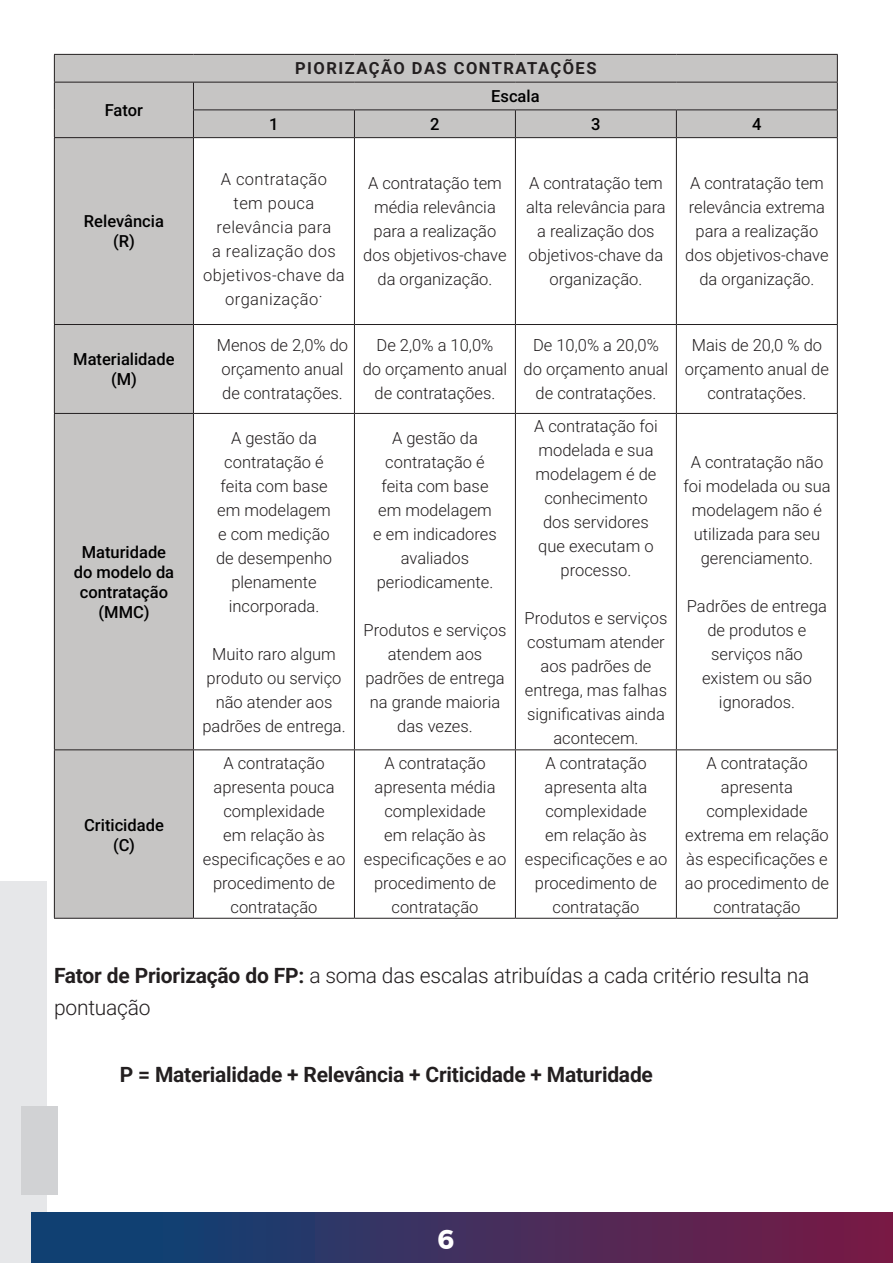
<style>
.page{position:relative;width:893px;height:1263px;background:#fff}
.page>*{position:absolute;margin:0;border:0;box-sizing:border-box;transform-origin:0 0}
.t1{font:700 27px "Montserrat";color:#fff}
.t2{font:300 21px/31.5px "Roboto";letter-spacing:-.01em;color:#231f20}
.t3{font:700 21px "Roboto";letter-spacing:-.01em;color:#231f20}
.t4{font:300 16.5px/24px "Roboto";color:#231f20;text-align:center}
.t5{font:500 16.5px/19.8px "Roboto";color:#000;text-align:center}
.t6{font:300 16.5px/24px "Roboto";letter-spacing:.025em;color:#231f20;text-align:center}
.t7{font:700 16.5px "Roboto";letter-spacing:.09em;color:#231f20}
.s1{font-weight:700}
</style>
<div class="page">
<div style="left:0;top:881px;width:47px;height:382px;background:#e6e7e9"></div>
<div style="left:32px;top:1212px;width:861px;height:51px;background:linear-gradient(to right,#044579,#7a1944)"></div>
<div style="left:21px;top:1107px;width:36px;height:88px;background:#d1d2d4"></div>
<div style="left:55px;top:55px;width:782px;height:863px;background:#c6c5c4"></div>
<svg style="left:194px;top:138px;width:643px;height:780px"></svg>
<hr style="left:54px;top:54px;width:139px;height:1px;background:#231f20">
<hr style="left:193px;top:54px;width:161px;height:1px;background:#231f20">
<hr style="left:354px;top:54px;width:161px;height:1px;background:#231f20">
<hr style="left:515px;top:54px;width:161px;height:1px;background:#231f20">
<hr style="left:676px;top:54px;width:162px;height:1px;background:#231f20">
<svg style="left:54px;top:55px;width:1px;height:82px"></svg>
<hr style="left:54px;top:138px;width:1px;height:186px;background:#231f20">
<hr style="left:54px;top:325px;width:1px;height:88px;background:#231f20">
<hr style="left:54px;top:414px;width:1px;height:335px;background:#231f20">
<hr style="left:54px;top:750px;width:1px;height:168px;background:#231f20">
<hr style="left:54px;top:82px;width:139px;height:1px;background:#231f20">
<hr style="left:193px;top:82px;width:161px;height:1px;background:#231f20">
<hr style="left:354px;top:82px;width:161px;height:1px;background:#231f20">
<hr style="left:515px;top:82px;width:161px;height:1px;background:#231f20">
<hr style="left:676px;top:82px;width:162px;height:1px;background:#231f20">
<hr style="left:193px;top:110px;width:161px;height:1px;background:#231f20">
<hr style="left:354px;top:110px;width:161px;height:1px;background:#231f20">
<hr style="left:515px;top:110px;width:161px;height:1px;background:#231f20">
<hr style="left:676px;top:110px;width:162px;height:1px;background:#231f20">
<hr style="left:54px;top:137px;width:139px;height:1px;background:#231f20">
<hr style="left:193px;top:137px;width:161px;height:1px;background:#231f20">
<hr style="left:354px;top:137px;width:161px;height:1px;background:#231f20">
<hr style="left:515px;top:137px;width:161px;height:1px;background:#231f20">
<hr style="left:676px;top:137px;width:162px;height:1px;background:#231f20">
<hr style="left:54px;top:324px;width:139px;height:1px;background:#231f20">
<hr style="left:193px;top:324px;width:161px;height:1px;background:#231f20">
<hr style="left:354px;top:324px;width:161px;height:1px;background:#231f20">
<hr style="left:515px;top:324px;width:161px;height:1px;background:#231f20">
<hr style="left:676px;top:324px;width:162px;height:1px;background:#231f20">
<hr style="left:54px;top:413px;width:139px;height:1px;background:#231f20">
<hr style="left:193px;top:413px;width:161px;height:1px;background:#231f20">
<hr style="left:354px;top:413px;width:161px;height:1px;background:#231f20">
<hr style="left:515px;top:413px;width:161px;height:1px;background:#231f20">
<hr style="left:676px;top:413px;width:162px;height:1px;background:#231f20">
<hr style="left:54px;top:749px;width:139px;height:1px;background:#231f20">
<hr style="left:193px;top:749px;width:161px;height:1px;background:#231f20">
<hr style="left:354px;top:749px;width:161px;height:1px;background:#231f20">
<hr style="left:515px;top:749px;width:161px;height:1px;background:#231f20">
<hr style="left:676px;top:749px;width:162px;height:1px;background:#231f20">
<hr style="left:54px;top:918px;width:139px;height:1px;background:#231f20">
<hr style="left:193px;top:918px;width:161px;height:1px;background:#231f20">
<hr style="left:354px;top:918px;width:161px;height:1px;background:#231f20">
<hr style="left:515px;top:918px;width:161px;height:1px;background:#231f20">
<hr style="left:676px;top:918px;width:162px;height:1px;background:#231f20">
<svg style="left:193px;top:83px;width:1px;height:54px"></svg>
<svg style="left:354px;top:110px;width:1px;height:27px"></svg>
<svg style="left:515px;top:110px;width:1px;height:27px"></svg>
<svg style="left:676px;top:110px;width:1px;height:27px"></svg>
<svg style="left:837px;top:55px;width:1px;height:82px"></svg>
<hr style="left:193px;top:138px;width:1px;height:186px;background:#231f20">
<hr style="left:354px;top:138px;width:1px;height:186px;background:#231f20">
<hr style="left:515px;top:138px;width:1px;height:186px;background:#231f20">
<hr style="left:676px;top:138px;width:1px;height:186px;background:#231f20">
<hr style="left:837px;top:138px;width:1px;height:186px;background:#231f20">
<hr style="left:193px;top:325px;width:1px;height:88px;background:#231f20">
<hr style="left:354px;top:325px;width:1px;height:88px;background:#231f20">
<hr style="left:515px;top:325px;width:1px;height:88px;background:#231f20">
<hr style="left:676px;top:325px;width:1px;height:88px;background:#231f20">
<hr style="left:837px;top:325px;width:1px;height:88px;background:#231f20">
<hr style="left:193px;top:414px;width:1px;height:335px;background:#231f20">
<hr style="left:354px;top:414px;width:1px;height:335px;background:#231f20">
<hr style="left:515px;top:414px;width:1px;height:335px;background:#231f20">
<hr style="left:676px;top:414px;width:1px;height:335px;background:#231f20">
<hr style="left:837px;top:414px;width:1px;height:335px;background:#231f20">
<hr style="left:193px;top:750px;width:1px;height:168px;background:#231f20">
<hr style="left:354px;top:750px;width:1px;height:168px;background:#231f20">
<hr style="left:515px;top:750px;width:1px;height:168px;background:#231f20">
<hr style="left:676px;top:750px;width:1px;height:168px;background:#231f20">
<hr style="left:837px;top:750px;width:1px;height:168px;background:#231f20">
<p class="t5" style="left:105px;top:100px;width:40px">Fator</p>
<p class="t5" style="left:84px;top:211px;width:82px">Relevância (R)</p>
<p class="t5" style="left:73px;top:349px;width:103px">Materialidade (M)</p>
<p class="t5" style="left:74px;top:542px;width:102px">Maturidade do modelo da contratação (MMC)</p>
<p class="t5" style="left:84px;top:814px;width:81px">Criticidade (C)</p>
<p class="t7" style="left:295px;top:57px;width:303px">PIORIZAÇÃO DAS CONTRATAÇÕES</p>
<p class="t5" style="left:491px;top:86px;width:50px">Escala</p>
<p class="t5" style="left:269px;top:114px;width:11px">1</p>
<p class="t5" style="left:430px;top:114px;width:11px">2</p>
<p class="t5" style="left:591px;top:114px;width:11px">3</p>
<p class="t5" style="left:752px;top:114px;width:11px">4</p>
<p class="t6" style="left:203px;top:166px;width:143px">A contratação<br>tem pouca relevância para<br>a realização dos objetivos-chave da organização</p>
<p class="t4" style="left:319px;top:279px;width:5px">.</p>
<p class="t4" style="left:363px;top:171px;width:145px">A contratação tem média relevância para a realização dos objetivos-chave da organização.</p>
<p class="t4" style="left:526px;top:171px;width:141px">A contratação tem alta relevância para a realização dos objetivos-chave da organização.</p>
<p class="t4" style="left:685px;top:171px;width:145px">A contratação tem relevância extrema para a realização dos objetivos-chave da organização.</p>
<p class="t4" style="left:217px;top:333px;width:133px;text-align:left">Menos de 2,0% do orçamento anual de contratações.</p>
<p class="t4" style="left:363px;top:333px;width:146px">De 2,0% a 10,0%<br>do orçamento anual de contratações.</p>
<p class="t4" style="left:524px;top:333px;width:146px">De 10,0% a 20,0% do orçamento anual de contratações.</p>
<p class="t4" style="left:685px;top:333px;width:145px">Mais de 20,0 % do orçamento anual de contratações.</p>
<p class="t4" style="left:216px;top:425px;width:118px">A gestão da contratação é feita com base em modelagem e com medição de desempenho plenamente incorporada.</p>
<p class="t4" style="left:202px;top:642px;width:145px">Muito raro algum produto ou serviço não atender aos padrões de entrega.</p>
<p class="t4" style="left:373px;top:426px;width:125px">A gestão da contratação é feita com base em modelagem e em indicadores avaliados periodicamente.</p>
<p class="t4" style="left:364px;top:618px;width:144px">Produtos e serviços atendem aos padrões de entrega na grande maioria das vezes.</p>
<p class="t4" style="left:534px;top:414px;width:125px">A contratação foi modelada e sua modelagem é de conhecimento dos servidores que executam o processo.</p>
<p class="t4" style="left:525px;top:606px;width:144px">Produtos e serviços costumam atender aos padrões de entrega, mas falhas significativas ainda acontecem.</p>
<p class="t4" style="left:683px;top:450px;width:149px">A contratação não foi modelada ou sua modelagem não é utilizada para seu gerenciamento.</p>
<p class="t4" style="left:687px;top:594px;width:142px">Padrões de entrega de produtos e serviços não existem ou são ignorados.</p>
<p class="t4" style="left:203px;top:750px;width:144px">A contratação apresenta pouca complexidade<br>em relação às especificações e ao procedimento de contratação</p>
<p class="t4" style="left:364px;top:750px;width:144px">A contratação apresenta média complexidade<br>em relação às especificações e ao procedimento de contratação</p>
<p class="t4" style="left:525px;top:750px;width:144px">A contratação apresenta alta complexidade<br>em relação às especificações e ao procedimento de contratação</p>
<p class="t4" style="left:685px;top:750px;width:146px">A contratação apresenta complexidade extrema em relação às especificações e ao procedimento de contratação</p>
<p class="t2" style="left:54px;top:959px;width:757px"><span class="s1">Fator de Priorização do FP:</span> a soma das escalas atribuídas a cada critério resulta na pontuação</p>
<p class="t3" style="left:120px;top:1060px;width:534px">P = Materialidade + Relevância + Criticidade + Maturidade</p>
<h1 class="t1" style="left:438px;top:1218px;width:19px">6</h1>
</div>
